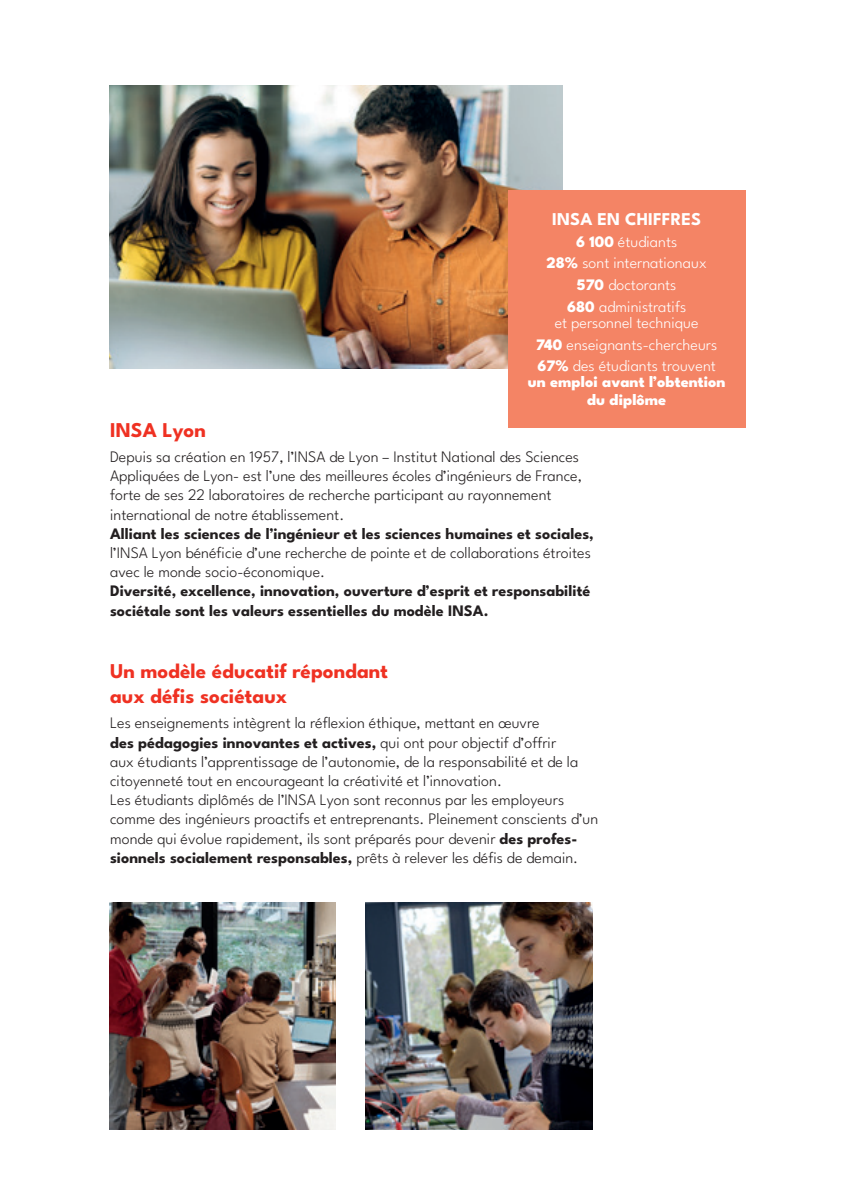
<style>
.page{position:relative;width:842px;height:1191px;background:#fff}
.page>*{position:absolute;margin:0;border:0;box-sizing:border-box;transform-origin:0 0}
.t1{font:700 21px/25.2px "League Spartan";color:#ef3122}
.t2{font:700 18px "League Spartan";letter-spacing:.005em;color:#fff}
.t3{font:300 16px/19.2px "League Spartan";color:#231f20}
.t4{font:700 16px/19.2px "League Spartan";color:#231f20}
.t5{font:300 16px/21.6px "League Spartan";color:#fff;text-align:center}
.t6{font:800 16px/18px "League Spartan";color:#fff;text-align:center}
.s1{font-weight:800}
.s2{font-weight:700}
</style>
<div class="page">
<img style="left:109px;top:85px;width:454px;height:284px">
<div style="left:508px;top:190px;width:237px;height:238px;background:#f48465"></div>
<img style="left:109px;top:902px;width:227px;height:227px">
<img style="left:365px;top:902px;width:227px;height:227px">
<p class="t2" style="left:552px;top:208px;width:150px">INSA EN CHIFFRES</p>
<p class="t5" style="left:547px;top:232px;width:162px"><span class="s1">6 100</span> étudiants<br><span class="s1">28%</span> sont internationaux<br><span class="s1">570</span> doctorants<br><span class="s1">680</span> administratifs</p>
<p class="t5" style="left:536px;top:313px;width:183px">et personnel technique<br><span class="s1">740</span> enseignants-chercheurs<br><span class="s1">67%</span> des étudiants trouvent</p>
<p class="t6" style="left:528px;top:372px;width:199px">un emploi avant l’obtention du diplôme</p>
<h1 class="t1" style="left:110px;top:415px;width:97px">INSA Lyon</h1>
<p class="t3" style="left:110px;top:448px;width:473px">Depuis sa création en 1957, l’INSA de Lyon – Institut National des Sciences Appliquées de Lyon- est l’une des meilleures écoles d’ingénieurs de France, forte de ses 22 laboratoires de recherche participant au rayonnement international de notre établissement.</p>
<p class="t4" style="left:110px;top:522px;width:485px">Alliant les sciences de l’ingénieur et les sciences humaines et sociales,</p>
<p class="t3" style="left:110px;top:541px;width:482px">l’INSA Lyon bénéficie d’une recherche de pointe et de collaborations étroites avec le monde socio-économique.</p>
<p class="t4" style="left:110px;top:580px;width:482px">Diversité, excellence, innovation, ouverture d’esprit et responsabilité sociétale sont les valeurs essentielles du modèle INSA.</p>
<h1 class="t1" style="left:110px;top:657px;width:279px">Un modèle éducatif répondant aux défis sociétaux</h1>
<p class="t3" style="left:110px;top:712px;width:490px">Les enseignements intègrent la réflexion éthique, mettant en œuvre<br><span class="s2">des pédagogies innovantes et actives,</span> qui ont pour objectif d’offrir<br>aux étudiants l’apprentissage de l’autonomie, de la responsabilité et de la citoyenneté tout en encourageant la créativité et l’innovation.<br>Les étudiants diplômés de l’INSA Lyon sont reconnus par les employeurs comme des ingénieurs proactifs et entreprenants. Pleinement conscients d’un monde qui évolue rapidement, ils sont préparés pour devenir <span class="s2">des profes&shy;sionnels socialement responsables,</span> prêts à relever les défis de demain.</p>
</div>
